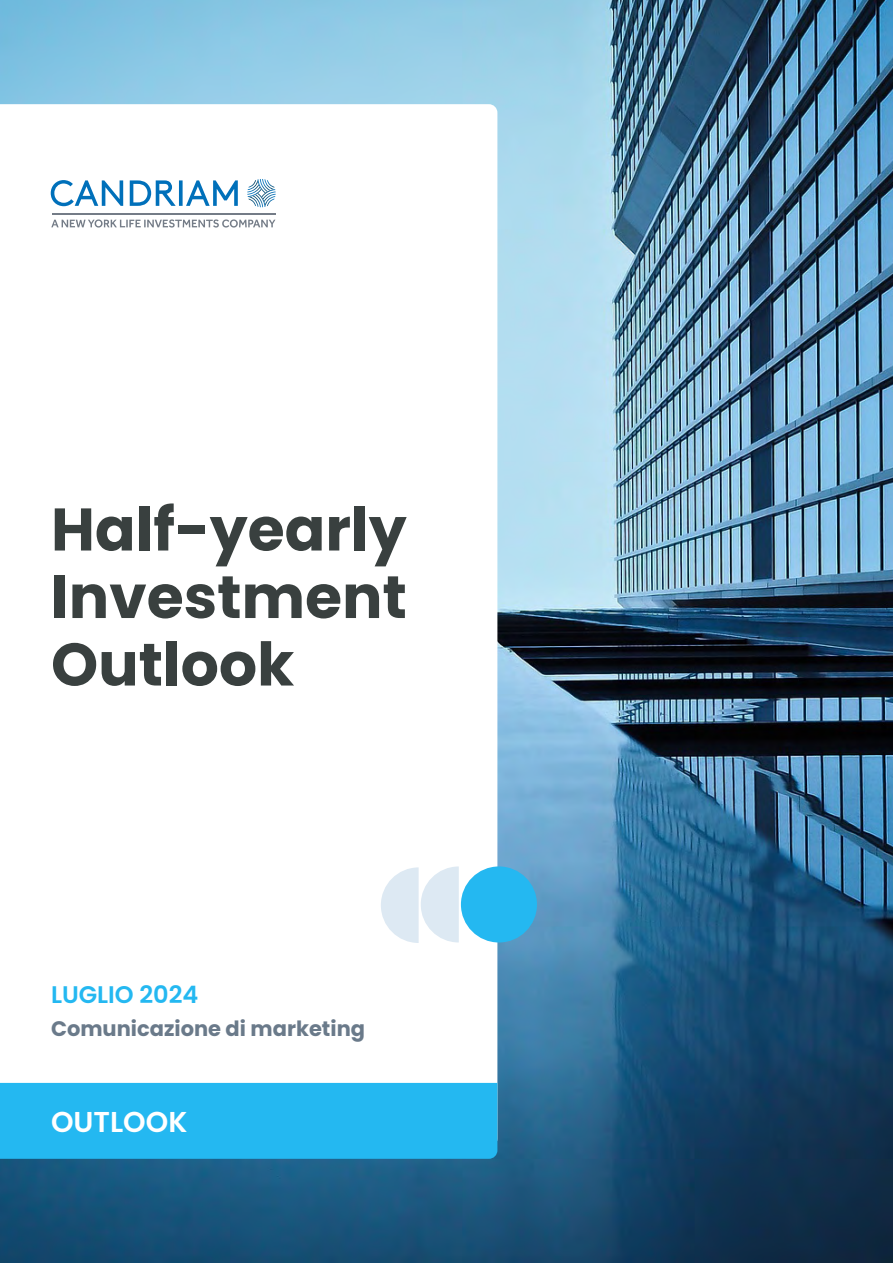
<style>
.page{position:relative;width:893px;height:1263px;background:#fff}
.page>*{position:absolute;margin:0;border:0;box-sizing:border-box;transform-origin:0 0}
.t1{font:700 60px/67.5px "Poppins";color:#39403f;text-align:justify}
.t2{font:600 28.65px "Poppins";color:#fff}
.t3{font:600 24px "Poppins";color:#24b8f1}
.t4{font:700 21px "Poppins";color:#6a7a8a}
</style>
<div class="page">
<img style="left:0;top:0;width:893px;height:1263px">
<svg style="left:0;top:104px;width:497px;height:979px"></svg>
<svg style="left:381px;top:866px;width:78px;height:77px"></svg>
<div style="left:461px;top:866px;width:76px;height:76px;background:#24b8f1;border-radius:50%"></div>
<svg style="left:247px;top:179px;width:29px;height:28px"></svg>
<svg style="left:51px;top:219px;width:224px;height:9px"></svg>
<hr style="left:52px;top:213px;width:224px;height:1px;background:#747c87">
<svg style="left:51px;top:180px;width:187px;height:26px"></svg>
<div style="left:0;top:1083px;width:497px;height:76px;background:#24b8f1"></div>
<p class="t1" style="left:51px;top:496px;width:357px">Half-yearly Investment Outlook</p>
<p class="t3" style="left:51px;top:981px;width:149px">LUGLIO 2024</p>
<p class="t4" style="left:51px;top:1016px;width:316px">Comunicazione di marketing</p>
<p class="t2" style="left:51px;top:1105px;width:138px">OUTLOOK</p>
</div>
